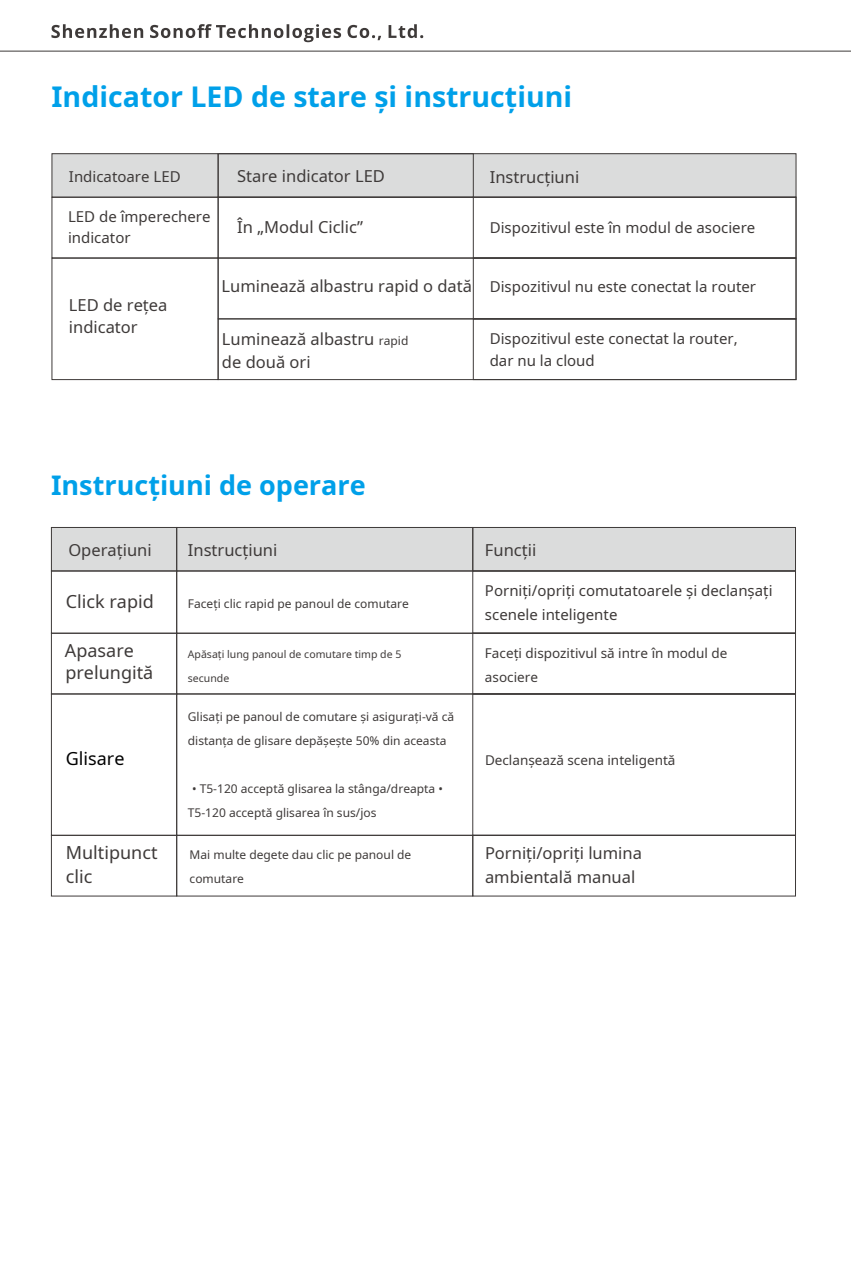
<style>
.page{position:relative;width:851px;height:1276px;background:#fff}
.page>*{position:absolute;margin:0;border:0;box-sizing:border-box;transform-origin:0 0}
.t1{font:700 28.5px "Noto Sans";color:#00a0e9}
.t2{font:700 27px "Noto Sans";color:#00a0e9}
.t3{font:18px/22.2px "Noto Sans";color:#3e3a39}
.t4{font:18px "Noto Sans";color:#000}
.t5{font:16.5px/21.6px "Noto Sans";color:#3e3a39}
.t6{font:15px/20.4px "Noto Sans";color:#3e3a39}
.t7{font:13.5px/24px "Noto Sans";color:#3e3a39}
.t8{font:12px/24px "Noto Sans";color:#3e3a39}
.t9{font:10.5px "Noto Sans";color:#3e3a39}
.s1{font-size:16.5px}
</style>
<div class="page">
<hr style="left:0;top:51px;width:850px;height:1px;background:#3e3a39">
<svg style="left:51px;top:24px;width:372px;height:18px"></svg>
<div style="left:489px;top:154px;width:306px;height:43px;background:#dbdcdc"></div>
<div style="left:218px;top:154px;width:535px;height:43px;background:#dbdcdc"></div>
<div style="left:218px;top:153px;width:578px;height:45px;border:1px solid #3e3a39"></div>
<div style="left:52px;top:154px;width:166px;height:43px;background:#dbdcdc"></div>
<div style="left:51px;top:153px;width:167px;height:45px;border:1px solid #3e3a39"></div>
<div style="left:218px;top:153px;width:255px;height:45px;border:1px solid #3e3a39"></div>
<div style="left:218px;top:197px;width:578px;height:61px;border:1px solid #3e3a39"></div>
<div style="left:51px;top:197px;width:167px;height:61px;border:1px solid #3e3a39"></div>
<div style="left:218px;top:258px;width:578px;height:61px;border:1px solid #3e3a39"></div>
<div style="left:51px;top:258px;width:167px;height:122px;border:1px solid #3e3a39"></div>
<div style="left:473px;top:197px;width:323px;height:61px;border:1px solid #3e3a39"></div>
<div style="left:473px;top:258px;width:323px;height:61px;border:1px solid #3e3a39"></div>
<div style="left:218px;top:318px;width:578px;height:62px;border:1px solid #3e3a39"></div>
<div style="left:473px;top:318px;width:323px;height:62px;border:1px solid #3e3a39"></div>
<div style="left:472px;top:527px;width:323px;height:44px;background:#dbdcdc"></div>
<div style="left:177px;top:527px;width:295px;height:44px;background:#dbdcdc"></div>
<div style="left:472px;top:527px;width:323px;height:44px;border:1px solid #3e3a39"></div>
<div style="left:51px;top:527px;width:126px;height:44px;background:#dbdcdc"></div>
<div style="left:51px;top:527px;width:126px;height:44px;border:1px solid #3e3a39"></div>
<div style="left:176px;top:527px;width:297px;height:44px;border:1px solid #3e3a39"></div>
<div style="left:176px;top:570px;width:619px;height:63px;border:1px solid #3e3a39"></div>
<div style="left:51px;top:570px;width:126px;height:63px;border:1px solid #3e3a39"></div>
<div style="left:176px;top:633px;width:619px;height:61px;border:1px solid #3e3a39"></div>
<div style="left:51px;top:693px;width:126px;height:142px;border:1px solid #3e3a39"></div>
<div style="left:472px;top:570px;width:323px;height:63px;border:1px solid #3e3a39"></div>
<div style="left:472px;top:633px;width:323px;height:61px;border:1px solid #3e3a39"></div>
<div style="left:472px;top:835px;width:323px;height:61px;border:1px solid #3e3a39"></div>
<div style="left:176px;top:835px;width:297px;height:61px;border:1px solid #3e3a39"></div>
<div style="left:472px;top:693px;width:323px;height:142px;border:1px solid #3e3a39"></div>
<div style="left:51px;top:633px;width:126px;height:61px;border:1px solid #3e3a39"></div>
<div style="left:51px;top:835px;width:126px;height:61px;border:1px solid #3e3a39"></div>
<h1 class="t1" style="left:52px;top:77px;width:522px">Indicator LED de stare și instrucțiuni</h1>
<p class="t6" style="left:69px;top:166px;width:113px">Indicatoare LED</p>
<p class="t5" style="left:237px;top:165px;width:149px">Stare indicator LED</p>
<p class="t5" style="left:489px;top:165px;width:91px">Instrucțiuni</p>
<p class="t6" style="left:68px;top:206px;width:144px">LED de împerechere indicator</p>
<p class="t5" style="left:237px;top:216px;width:127px">În „Modul Ciclic”</p>
<p class="t6" style="left:489px;top:217px;width:267px">Dispozitivul este în modul de asociere</p>
<p class="t6" style="left:221px;top:276px;width:536px"><span class="s1">Luminează albastru rapid o dată</span> Dispozitivul nu este conectat la router</p>
<p class="t5" style="left:69px;top:294px;width:100px">LED de rețea indicator</p>
<p class="t6" style="left:489px;top:328px;width:249px;line-height:21.6px">Dispozitivul este conectat la router, dar nu la cloud</p>
<p class="t5" style="left:222px;top:328px;width:154px;line-height:22.5px">Luminează albastru de două ori</p>
<p class="t8" style="left:379px;top:329px;width:31px">rapid</p>
<h2 class="t2" style="left:51px;top:466px;width:316px">Instrucțiuni de operare</h2>
<p class="t5" style="left:68px;top:538px;width:85px">Operațiuni</p>
<p class="t5" style="left:188px;top:538px;width:91px">Instrucțiuni</p>
<p class="t5" style="left:485px;top:539px;width:53px">Funcții</p>
<p class="t6" style="left:485px;top:578px;width:289px;line-height:24px">Porniți/opriți comutatoarele și declanșați scenele inteligente</p>
<p class="t3" style="left:66px;top:590px;width:89px">Click rapid</p>
<p class="t8" style="left:188px;top:591px;width:222px">Faceți clic rapid pe panoul de comutare</p>
<p class="t9" style="left:188px;top:647px;width:215px">Apăsați lung panoul de comutare timp de 5</p>
<p class="t9" style="left:188px;top:671px;width:43px">secunde</p>
<p class="t3" style="left:65px;top:638px;width:90px">Apasare prelungită</p>
<p class="t7" style="left:485px;top:641px;width:244px">Faceți dispozitivul să intre în modul de asociere</p>
<p class="t8" style="left:188px;top:704px;width:268px">Glisați pe panoul de comutare și asigurați-vă că distanța de glisare depășește 50% din aceasta</p>
<p class="t8" style="left:188px;top:776px;width:256px;text-indent:4px">• T5-120 acceptă glisarea la stânga/dreapta •<br>T5-120 acceptă glisarea în sus/jos</p>
<p class="t4" style="left:66px;top:745px;width:60px">Glisare</p>
<p class="t7" style="left:485px;top:747px;width:192px">Declanșează scena inteligentă</p>
<p class="t3" style="left:66px;top:839px;width:93px;line-height:24px">Multipunct clic</p>
<p class="t8" style="left:189px;top:842px;width:223px">Mai multe degete dau clic pe panoul de comutare</p>
<p class="t5" style="left:485px;top:840px;width:158px;line-height:24px">Porniți/opriți lumina ambientală manual</p>
</div>
